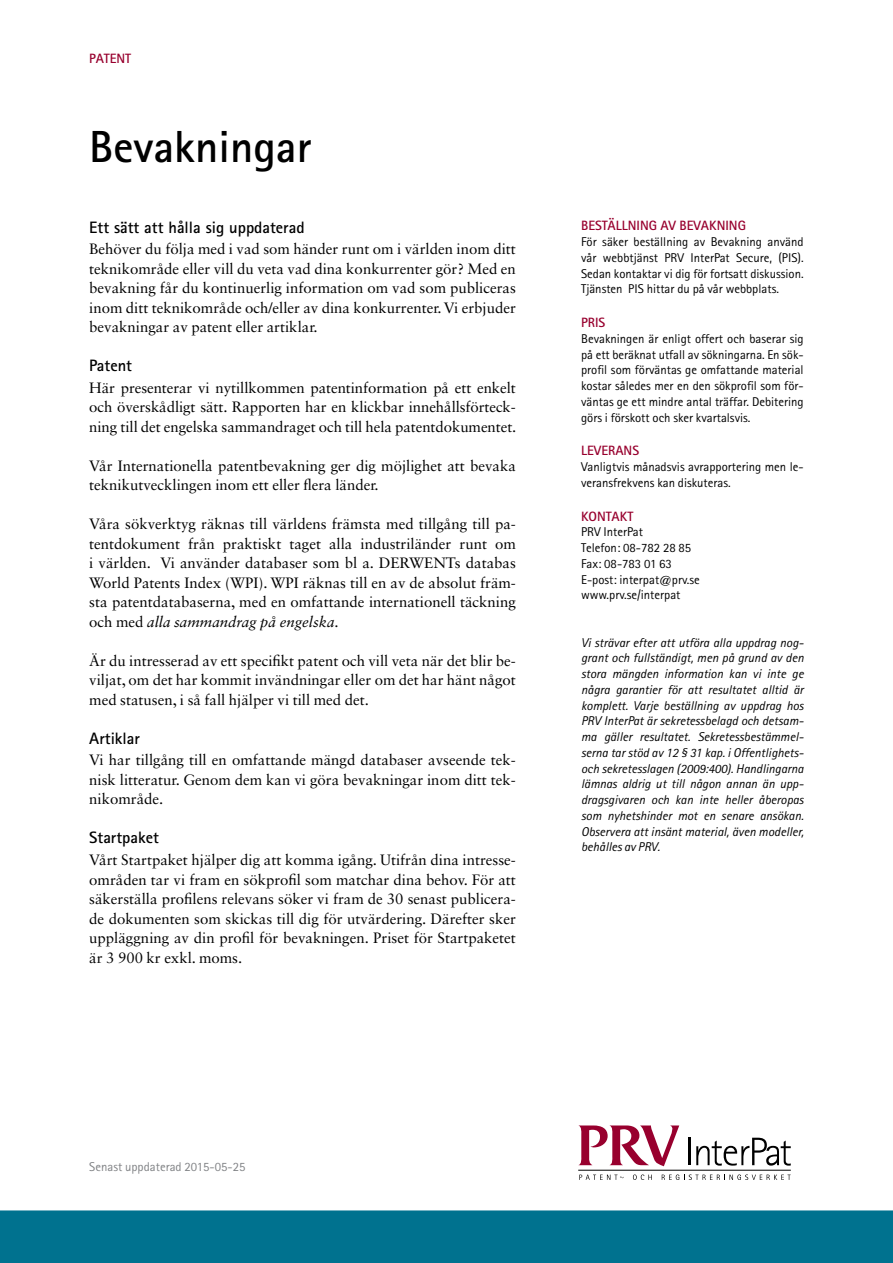
<style>
.page{position:relative;width:893px;height:1263px;background:#fff}
.page>*{position:absolute;margin:0;border:0;box-sizing:border-box;transform-origin:0 0}
.t1{font:700 45px "Rotis Sans Serif Std";color:#000}
.t2{font:700 16.5px "Rotis Sans Serif Std";color:#000}
.t3{font:15px/19.5px "Sabon LT Std";color:#000;text-align:justify}
.t4{font:700 13.5px "Rotis Sans Serif Std";color:#98002e}
.t5{font:12.75px/15.8px "Rotis Sans Serif Std";color:#000;text-align:justify}
.t6{font:italic 12.75px/15.8px "Rotis Sans Serif Std";color:#000;text-align:justify}
.t7{font:12.75px "Rotis Sans Serif Std";color:#808285}
.s1{font-style:italic}
</style>
<div class="page">
<div style="left:0;top:1210px;width:893px;height:53px;background:#00728f"></div>
<hr style="left:688px;top:1138px;width:2px;height:27px;background:#000">
<svg style="left:696px;top:1138px;width:95px;height:27px"></svg>
<svg style="left:579px;top:1125px;width:100px;height:41px"></svg>
<svg style="left:579px;top:1174px;width:44px;height:6px"></svg>
<svg style="left:633px;top:1174px;width:19px;height:6px"></svg>
<svg style="left:662px;top:1174px;width:129px;height:6px"></svg>
<hr style="left:578px;top:1170px;width:213px;height:1px;background:#000">
<p class="t4" style="left:89px;top:50px;width:43px">PATENT</p>
<h1 class="t1" style="left:89px;top:118px;width:224px">Bevakningar</h1>
<p class="t2" style="left:89px;top:216px;width:217px">Ett sätt att hålla sig uppdaterad</p>
<p class="t3" style="left:89px;top:239px;width:428px">Behöver du följa med i vad som händer runt om i världen inom ditt teknikområde eller vill du veta vad dina konkurrenter gör? Med en bevakning får du kontinuerlig information om vad som publiceras inom ditt teknikområde och/eller av dina konkurrenter. Vi erbjuder bevakningar av patent eller artiklar.</p>
<p class="t2" style="left:89px;top:355px;width:44px">Patent</p>
<p class="t3" style="left:89px;top:378px;width:429px">Här presenterar vi nytillkommen patentinformation på ett enkelt och överskådligt sätt. Rapporten har en klickbar innehållsförteck&shy;ning till det engelska sammandraget och till hela patentdokumentet.</p>
<p class="t3" style="left:89px;top:456px;width:428px">Vår Internationella patentbevakning ger dig möjlighet att bevaka teknikutvecklingen inom ett eller flera länder.</p>
<p class="t3" style="left:89px;top:514px;width:428px">Våra sökverktyg räknas till världens främsta med tillgång till pa&shy;tentdokument från praktiskt taget alla industriländer runt om i världen. Vi använder databaser som bl a. DERWENTs databas World Patents Index (WPI). WPI räknas till en av de absolut främ&shy;sta patentdatabaserna, med en omfattande internationell täckning och med <span class="s1">alla sammandrag på engelska.</span></p>
<p class="t3" style="left:89px;top:651px;width:428px">Är du intresserad av ett specifikt patent och vill veta när det blir be&shy;viljat, om det har kommit invändningar eller om det har hänt något med statusen, i så fall hjälper vi till med det.</p>
<p class="t2" style="left:89px;top:728px;width:52px">Artiklar</p>
<p class="t3" style="left:89px;top:750px;width:428px">Vi har tillgång till en omfattande mängd databaser avseende tek&shy;nisk litteratur. Genom dem kan vi göra bevakningar inom ditt tek&shy;nikområde.</p>
<p class="t2" style="left:89px;top:827px;width:71px">Startpaket</p>
<p class="t3" style="left:89px;top:850px;width:428px">Vårt Startpaket hjälper dig att komma igång. Utifrån dina intresse&shy;områden tar vi fram en sökprofil som matchar dina behov. För att säkerställa profilens relevans söker vi fram de 30 senast publicera&shy;de dokumenten som skickas till dig för utvärdering. Därefter sker uppläggning av din profil för bevakningen. Priset för Startpaketet är 3 900 kr exkl. moms.</p>
<p class="t4" style="left:581px;top:217px;width:166px">Beställning av bevakning</p>
<p class="t5" style="left:581px;top:234px;width:224px">För säker beställning av Bevakning använd vår webbtjänst PRV InterPat Secure, (PIS).<br>Sedan kontaktar vi dig för fortsatt diskussion.<br>Tjänsten PIS hittar du på vår webbplats.</p>
<p class="t4" style="left:581px;top:314px;width:24px">Pris</p>
<p class="t5" style="left:581px;top:331px;width:224px">Bevakningen är enligt offert och baserar sig på ett beräknat utfall av sökningarna. En sök&shy;profil som förväntas ge omfattande material kostar således mer en den sökprofil som för&shy;väntas ge ett mindre antal träffar. Debitering görs i förskott och sker kvartalsvis.</p>
<p class="t4" style="left:581px;top:442px;width:58px">Leverans</p>
<p class="t5" style="left:581px;top:459px;width:224px">Vanligtvis månadsvis avrapportering men le&shy;veransfrekvens kan diskuteras.</p>
<p class="t4" style="left:581px;top:508px;width:54px">Kontakt</p>
<p class="t5" style="left:581px;top:524px;width:120px;text-align:left">PRV InterPat<br>Telefon: 08-782 28 85<br>Fax: 08-783 01 63<br>E-post: interpat@prv.se www.prv.se/interpat</p>
<p class="t6" style="left:581px;top:635px;width:224px">Vi strävar efter att utföra alla uppdrag nog&shy;grant och fullständigt, men på grund av den stora mängden information kan vi inte ge några garantier för att resultatet alltid är komplett. Varje beställning av uppdrag hos PRV InterPat är sekretessbelagd och detsam&shy;ma gäller resultatet. Sekretessbestämmel&shy;serna tar stöd av 12 § 31 kap. i Offentlighets&shy;och sekretesslagen (2009:400). Handlingarna lämnas aldrig ut till någon annan än upp&shy;dragsgivaren och kan inte heller åberopas som nyhetshinder mot en senare ansökan.<br>Observera att insänt material, även modeller, behålles av PRV.</p>
<p class="t7" style="left:89px;top:1159px;width:158px">Senast uppdaterad 2015-05-25</p>
</div>
